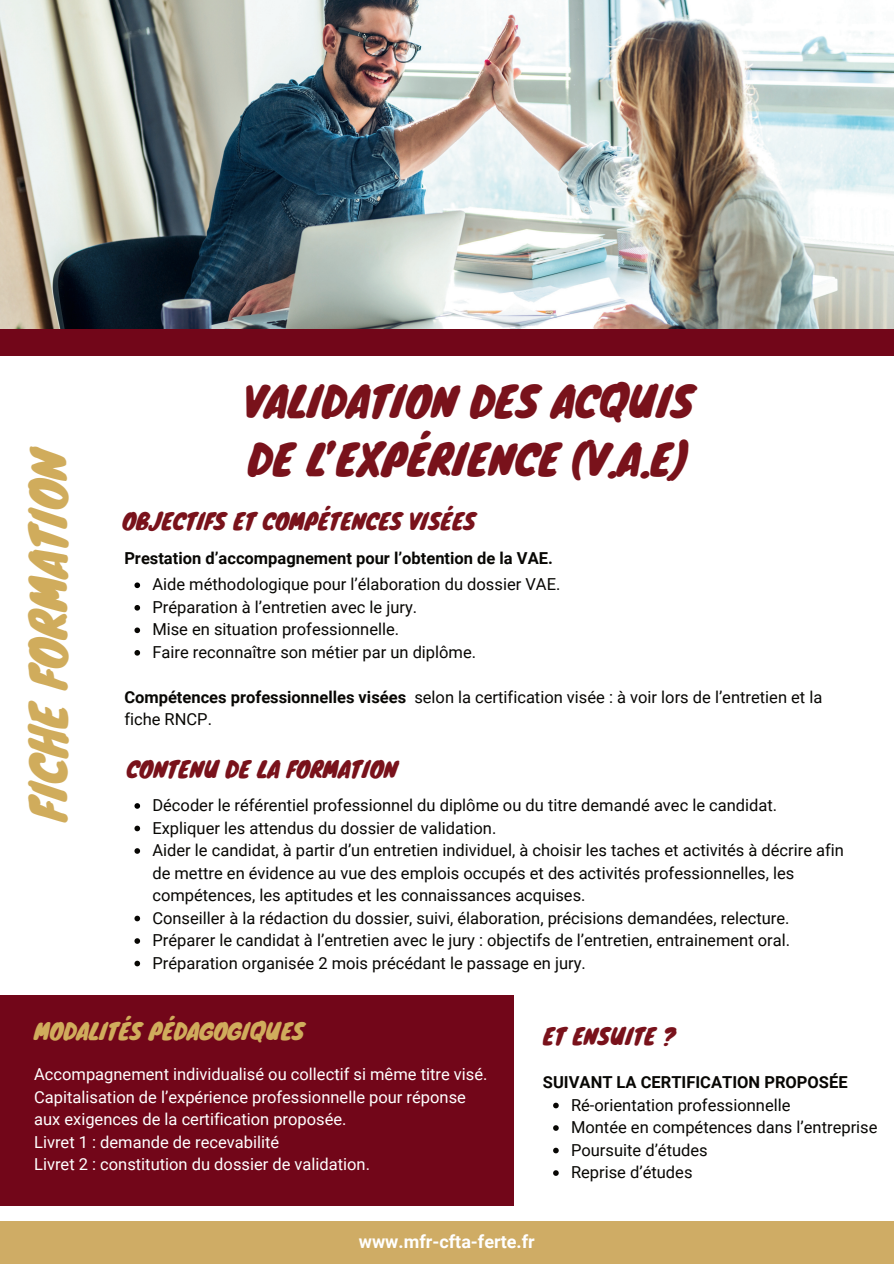
<style>
.page{position:relative;width:894px;height:1264px;background:#fff}
.page>*{position:absolute;margin:0;border:0;box-sizing:border-box;transform-origin:0 0}
.t1{font:47.4px "Knewave";color:#d0ac5c}
.t2{font:41.1px/57.3px "Knewave";color:#79121b}
.t3{font:22.05px "Knewave";color:#79121b}
.t4{font:22.05px "Knewave";color:#d0ac5c}
.t5{font:700 18px "Roboto";color:#fff}
.t6{font:16.5px/22.5px "Roboto";color:#080704}
.t7{font:16.5px/22.5px "Roboto";color:#fff}
.t8{font:700 16.5px "Roboto";color:#080704}
.s1{font-weight:700}
</style>
<div class="page">
<div style="left:0;top:328px;width:893px;height:27px;background:#720619"></div>
<div style="left:0;top:995px;width:514px;height:210px;background:#720619"></div>
<div style="left:0;top:1221px;width:893px;height:42px;background:#cfac65"></div>
<img style="left:0;top:0;width:893px;height:329px">
<svg style="left:134px;top:582px;width:6px;height:6px"></svg>
<svg style="left:134px;top:605px;width:6px;height:5px"></svg>
<svg style="left:134px;top:627px;width:6px;height:6px"></svg>
<svg style="left:134px;top:650px;width:6px;height:5px"></svg>
<svg style="left:553px;top:1102px;width:5px;height:6px"></svg>
<svg style="left:553px;top:1125px;width:5px;height:5px"></svg>
<svg style="left:553px;top:1147px;width:5px;height:6px"></svg>
<svg style="left:553px;top:1170px;width:5px;height:5px"></svg>
<svg style="left:134px;top:803px;width:6px;height:5px"></svg>
<svg style="left:134px;top:825px;width:6px;height:6px"></svg>
<svg style="left:134px;top:848px;width:6px;height:5px"></svg>
<svg style="left:134px;top:915px;width:6px;height:6px"></svg>
<svg style="left:134px;top:938px;width:6px;height:5px"></svg>
<svg style="left:134px;top:960px;width:6px;height:6px"></svg>
<h1 class="t1" style="left:11px;top:821px;width:378px;rotate:-90deg">FICHE FORMATION</h1>
<h2 class="t2" style="left:243px;top:372px;width:452px">VALIDATION DES ACQUIS<br>DE L’EXPÉRIENCE (V.A.E)</h2>
<h3 class="t3" style="left:122px;top:504px;width:355px">OBJECTIFS ET COMPÉTENCES VISÉES</h3>
<p class="t8" style="left:124px;top:546px;width:430px">Prestation d’accompagnement pour l’obtention de la VAE.</p>
<p class="t6" style="left:152px;top:572px;width:409px">Aide méthodologique pour l’élaboration du dossier VAE.<br>Préparation à l’entretien avec le jury.<br>Mise en situation professionnelle.<br>Faire reconnaître son métier par un diplôme.</p>
<p class="t6" style="left:124px;top:685px;width:699px"><span class="s1">Compétences professionnelles visées</span> selon la certification visée : à voir lors de l’entretien et la fiche RNCP.</p>
<h3 class="t3" style="left:127px;top:751px;width:272px">CONTENU DE LA FORMATION</h3>
<p class="t6" style="left:152px;top:793px;width:693px">Décoder le référentiel professionnel du diplôme ou du titre demandé avec le candidat.<br>Expliquer les attendus du dossier de validation.<br>Aider le candidat, à partir d’un entretien individuel, à choisir les taches et activités à décrire afin de mettre en évidence au vue des emplois occupés et des activités professionnelles, les compétences, les aptitudes et les connaissances acquises.<br>Conseiller à la rédaction du dossier, suivi, élaboration, précisions demandées, relecture.<br>Préparer le candidat à l’entretien avec le jury : objectifs de l’entretien, entrainement oral.<br>Préparation organisée 2 mois précédant le passage en jury.</p>
<h3 class="t4" style="left:34px;top:1013px;width:272px">MODALITÉS PÉDAGOGIQUES</h3>
<p class="t7" style="left:34px;top:1062px;width:454px">Accompagnement individualisé ou collectif si même titre visé.<br>Capitalisation de l’expérience professionnelle pour réponse aux exigences de la certification proposée.<br>Livret 1 : demande de recevabilité<br>Livret 2 : constitution du dossier de validation.</p>
<h3 class="t3" style="left:543px;top:1018px;width:134px">ET ENSUITE ?</h3>
<p class="t8" style="left:543px;top:1070px;width:306px">SUIVANT LA CERTIFICATION PROPOSÉE</p>
<p class="t6" style="left:571px;top:1092px;width:308px">Ré-orientation professionnelle<br>Montée en compétences dans l’entreprise<br>Poursuite d’études<br>Reprise d’études</p>
<p class="t5" style="left:359px;top:1228px;width:177px">www.mfr-cfta-ferte.fr</p>
</div>
